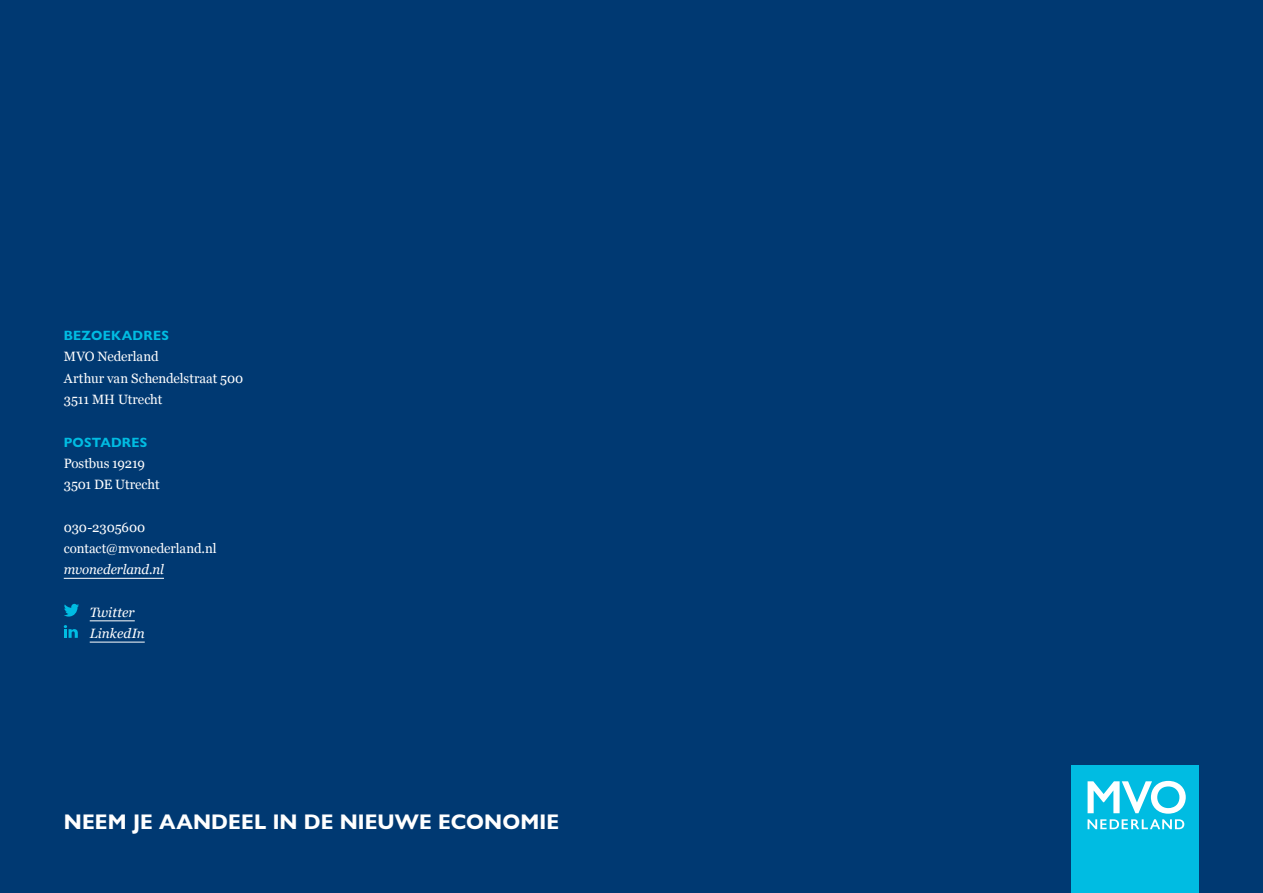
<style>
.page{position:relative;width:1263px;height:893px;background:#003972}
.page>*{position:absolute;margin:0;border:0;box-sizing:border-box;transform-origin:0 0}
.t1{font:700 21.3px "Gill Sans Nova";letter-spacing:.005em;color:#fff}
.Body_text_Georgia{font:13.5px "Georgia";letter-spacing:-.01em;color:#fff}
.Links{font:italic 13.5px "Georgia";letter-spacing:-.005em;color:#fff}
.Paragraph_Title{font:700 13.5px "Gill Sans Nova";letter-spacing:.015em;color:#00bce2}
</style>
<div class="page">
<hr style="left:64px;top:578px;width:100px;height:1px;background:#fff">
<hr style="left:90px;top:620px;width:45px;height:1px;background:#fff">
<hr style="left:90px;top:642px;width:55px;height:1px;background:#fff">
<svg style="left:64px;top:625px;width:14px;height:13px"></svg>
<svg style="left:64px;top:604px;width:15px;height:13px"></svg>
<div style="left:1071px;top:765px;width:128px;height:128px;background:#00bce2"></div>
<svg style="left:1087px;top:781px;width:99px;height:48px"></svg>
<p class="Paragraph_Title" style="left:64px;top:327px;width:107px">BEZOEKADRES</p>
<p class="Body_text_Georgia" style="left:64px;top:349px;width:96px">MVO Nederland</p>
<p class="Body_text_Georgia" style="left:64px;top:370px;width:181px">Arthur van Schendelstraat 500</p>
<p class="Body_text_Georgia" style="left:64px;top:392px;width:100px">3511 MH Utrecht</p>
<p class="Paragraph_Title" style="left:64px;top:433px;width:85px">POSTADRES</p>
<p class="Body_text_Georgia" style="left:64px;top:455px;width:83px">Postbus 19219</p>
<p class="Body_text_Georgia" style="left:64px;top:477px;width:97px">3501 DE Utrecht</p>
<p class="Body_text_Georgia" style="left:64px;top:519px;width:83px">030-2305600</p>
<p class="Body_text_Georgia" style="left:64px;top:540px;width:154px">contact@mvonederland.nl</p>
<p class="Links" style="left:64px;top:562px;width:102px">mvonederland.nl</p>
<p class="Links" style="left:90px;top:604px;width:47px">Twitter</p>
<p class="Links" style="left:90px;top:625px;width:57px">LinkedIn</p>
<p class="t1" style="left:64px;top:809px;width:497px">NEEM JE AANDEEL IN DE NIEUWE ECONOMIE</p>
</div>
